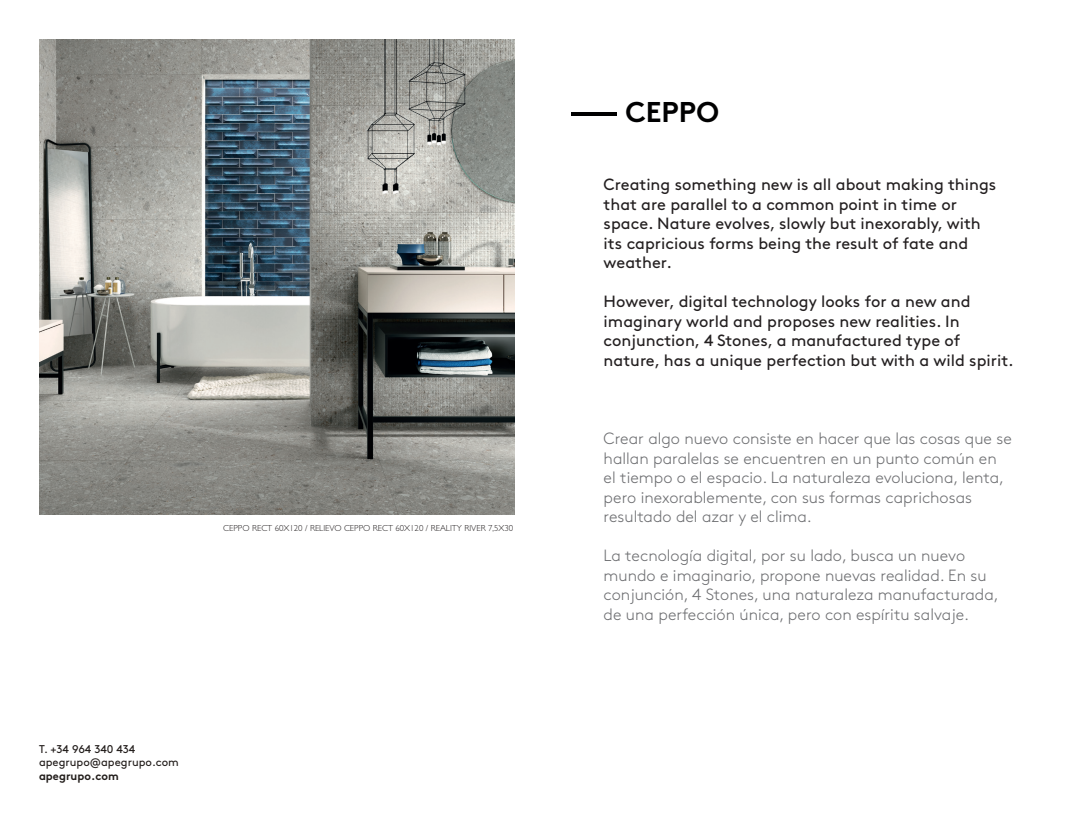
<style>
.page{position:relative;width:1085px;height:819px;background:#fff}
.page>*{position:absolute;margin:0;border:0;box-sizing:border-box;transform-origin:0 0}
.t1{font:700 28.62px "Brown Std";color:#000001;scale:2 1}
.t2{font:300 16.25px/19.5px "Brown Std";color:#6c6d70}
.t3{font:16.25px/19.5px "Brown Std";color:#231f20}
.t4{font:11.25px/13.5px "Brown Std";color:#221d1b}
.t5{font:700 11.25px "Brown Std";color:#221d1b}
.t6{font:300 8.75px "Gill Sans Std";color:#231f20}
</style>
<div class="page">
<img style="left:39px;top:39px;width:475px;height:475px">
<p class="t6" style="left:223px;top:523px;width:291px">CEPPO RECT 60X120 / RELIEVO CEPPO RECT 60X120 / REALITY RIVER 7,5X30</p>
<p class="t4" style="left:39px;top:742px;width:141px">T. +34 964 340 434 apegrupo@apegrupo.com</p>
<p class="t5" style="left:39px;top:769px;width:81px">apegrupo.com</p>
<h1 class="t1" style="left:570px;top:94px;width:76px">— CEPPO</h1>
<p class="t3" style="left:603px;top:175px;width:394px">Creating something new is all about making things that are parallel to a common point in time or space. Nature evolves, slowly but inexorably, with its capricious forms being the result of fate and weather.</p>
<p class="t3" style="left:603px;top:292px;width:411px">However, digital technology looks for a new and imaginary world and proposes new realities. In conjunction, 4 Stones, a manufactured type of nature, has a unique perfection but with a wild spirit.</p>
<p class="t2" style="left:603px;top:429px;width:409px">Crear algo nuevo consiste en hacer que las cosas que se hallan paralelas se encuentren en un punto común en el tiempo o el espacio. La naturaleza evoluciona, lenta, pero inexorablemente, con sus formas caprichosas resultado del azar y el clima.</p>
<p class="t2" style="left:603px;top:546px;width:396px">La tecnología digital, por su lado, busca un nuevo mundo e imaginario, propone nuevas realidad. En su conjunción, 4 Stones, una naturaleza manufacturada, de una perfección única, pero con espíritu salvaje.</p>
</div>
